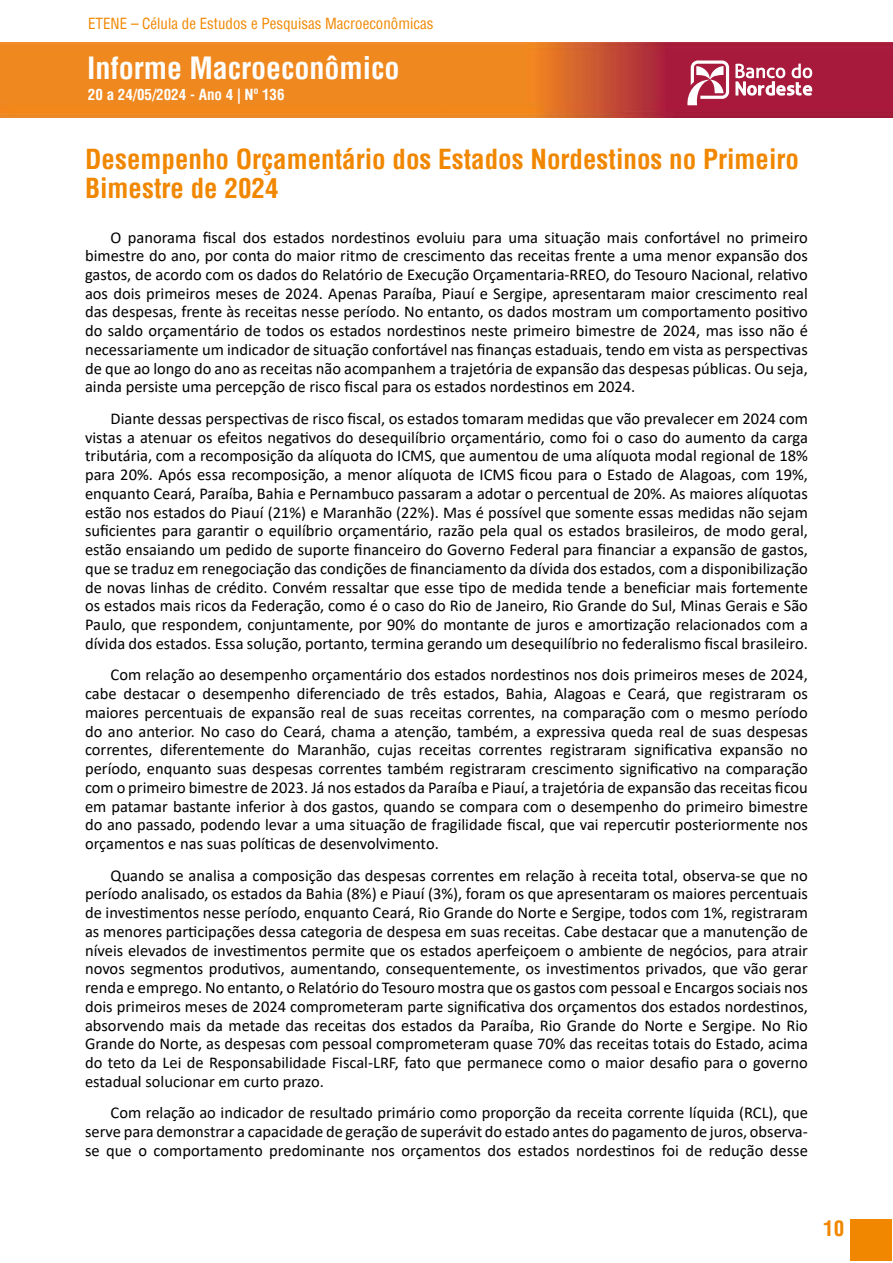
<style>
.page{position:relative;width:893px;height:1263px;background:#fff}
.page>*{position:absolute;margin:0;border:0;box-sizing:border-box;transform-origin:0 0}
.t1{font:700 condensed 30px "Helvetica";color:#fff}
.t2{font:700 condensed 27px/29.1px "Helvetica";color:#f18700}
.t3{font:700 condensed 21px "Helvetica";color:#f18700}
.t4{font:16.5px/18.8px "Calibri";color:#000;text-align:justify}
.t5{font:condensed 15px "Helvetica";color:#f18700}
.t6{font:700 condensed 15px "Helvetica";color:#fff}
</style>
<div class="page">
<img style="left:0;top:43px;width:893px;height:75px">
<svg style="left:686px;top:61px;width:43px;height:44px"></svg>
<svg style="left:735px;top:64px;width:77px;height:32px"></svg>
<div style="left:850px;top:1219px;width:42px;height:41px;background:#f18700"></div>
<p class="t5" style="left:88px;top:14px;width:347px">ETENE – Célula de Estudos e Pesquisas Macroeconômicas</p>
<h1 class="t1" style="left:87px;top:48px;width:314px">Informe Macroeconômico</h1>
<p class="t6" style="left:88px;top:85px;width:198px">20 a 24/05/2024 - Ano 4 | Nº 136</p>
<h2 class="t2" style="left:85px;top:145px;width:715px">Desempenho Orçamentário dos Estados Nordestinos no Primeiro<br>Bimestre de 2024</h2>
<p class="t4" style="left:85px;top:227px;width:724px;text-indent:26px">O panorama fiscal dos estados nordestinos evoluiu para uma situação mais confortável no primeiro bimestre do ano, por conta do maior ritmo de crescimento das receitas frente a uma menor expansão dos gastos, de acordo com os dados do Relatório de Execução Orçamentaria-RREO, do Tesouro Nacional, relativo aos dois primeiros meses de 2024. Apenas Paraíba, Piauí e Sergipe, apresentaram maior crescimento real das despesas, frente às receitas nesse período. No entanto, os dados mostram um comportamento positivo do saldo orçamentário de todos os estados nordestinos neste primeiro bimestre de 2024, mas isso não é necessariamente um indicador de situação confortável nas finanças estaduais, tendo em vista as perspectivas de que ao longo do ano as receitas não acompanhem a trajetória de expansão das despesas públicas. Ou seja, ainda persiste uma percepção de risco fiscal para os estados nordestinos em 2024.</p>
<p class="t4" style="left:85px;top:409px;width:724px;text-indent:26px">Diante dessas perspectivas de risco fiscal, os estados tomaram medidas que vão prevalecer em 2024 com vistas a atenuar os efeitos negativos do desequilíbrio orçamentário, como foi o caso do aumento da carga tributária, com a recomposição da alíquota do ICMS, que aumentou de uma alíquota modal regional de 18% para 20%. Após essa recomposição, a menor alíquota de ICMS ficou para o Estado de Alagoas, com 19%, enquanto Ceará, Paraíba, Bahia e Pernambuco passaram a adotar o percentual de 20%. As maiores alíquotas estão nos estados do Piauí (21%) e Maranhão (22%). Mas é possível que somente essas medidas não sejam suficientes para garantir o equilíbrio orçamentário, razão pela qual os estados brasileiros, de modo geral, estão ensaiando um pedido de suporte financeiro do Governo Federal para financiar a expansão de gastos, que se traduz em renegociação das condições de financiamento da dívida dos estados, com a disponibilização de novas linhas de crédito. Convém ressaltar que esse tipo de medida tende a beneficiar mais fortemente os estados mais ricos da Federação, como é o caso do Rio de Janeiro, Rio Grande do Sul, Minas Gerais e São Paulo, que respondem, conjuntamente, por 90% do montante de juros e amortização relacionados com a dívida dos estados. Essa solução, portanto, termina gerando um desequilíbrio no federalismo fiscal brasileiro.</p>
<p class="t4" style="left:85px;top:665px;width:724px;text-indent:26px">Com relação ao desempenho orçamentário dos estados nordestinos nos dois primeiros meses de 2024, cabe destacar o desempenho diferenciado de três estados, Bahia, Alagoas e Ceará, que registraram os maiores percentuais de expansão real de suas receitas correntes, na comparação com o mesmo período do ano anterior. No caso do Ceará, chama a atenção, também, a expressiva queda real de suas despesas correntes, diferentemente do Maranhão, cujas receitas correntes registraram significativa expansão no período, enquanto suas despesas correntes também registraram crescimento significativo na comparação com o primeiro bimestre de 2023. Já nos estados da Paraíba e Piauí, a trajetória de expansão das receitas ficou em patamar bastante inferior à dos gastos, quando se compara com o desempenho do primeiro bimestre do ano passado, podendo levar a uma situação de fragilidade fiscal, que vai repercutir posteriormente nos orçamentos e nas suas políticas de desenvolvimento.</p>
<p class="t4" style="left:85px;top:865px;width:724px;text-indent:26px">Quando se analisa a composição das despesas correntes em relação à receita total, observa-se que no período analisado, os estados da Bahia (8%) e Piauí (3%), foram os que apresentaram os maiores percentuais de investimentos nesse período, enquanto Ceará, Rio Grande do Norte e Sergipe, todos com 1%, registraram as menores participações dessa categoria de despesa em suas receitas. Cabe destacar que a manutenção de níveis elevados de investimentos permite que os estados aperfeiçoem o ambiente de negócios, para atrair novos segmentos produtivos, aumentando, consequentemente, os investimentos privados, que vão gerar renda e emprego. No entanto, o Relatório do Tesouro mostra que os gastos com pessoal e Encargos sociais nos dois primeiros meses de 2024 comprometeram parte significativa dos orçamentos dos estados nordestinos, absorvendo mais da metade das receitas dos estados da Paraíba, Rio Grande do Norte e Sergipe. No Rio Grande do Norte, as despesas com pessoal comprometeram quase 70% das receitas totais do Estado, acima do teto da Lei de Responsabilidade Fiscal-LRF, fato que permanece como o maior desafio para o governo estadual solucionar em curto prazo.</p>
<p class="t4" style="left:85px;top:1103px;width:724px;text-indent:26px">Com relação ao indicador de resultado primário como proporção da receita corrente líquida (RCL), que serve para demonstrar a capacidade de geração de superávit do estado antes do pagamento de juros, observa&shy;se que o comportamento predominante nos orçamentos dos estados nordestinos foi de redução desse</p>
<p class="t3" style="left:823px;top:1214px;width:22px">10</p>
</div>
